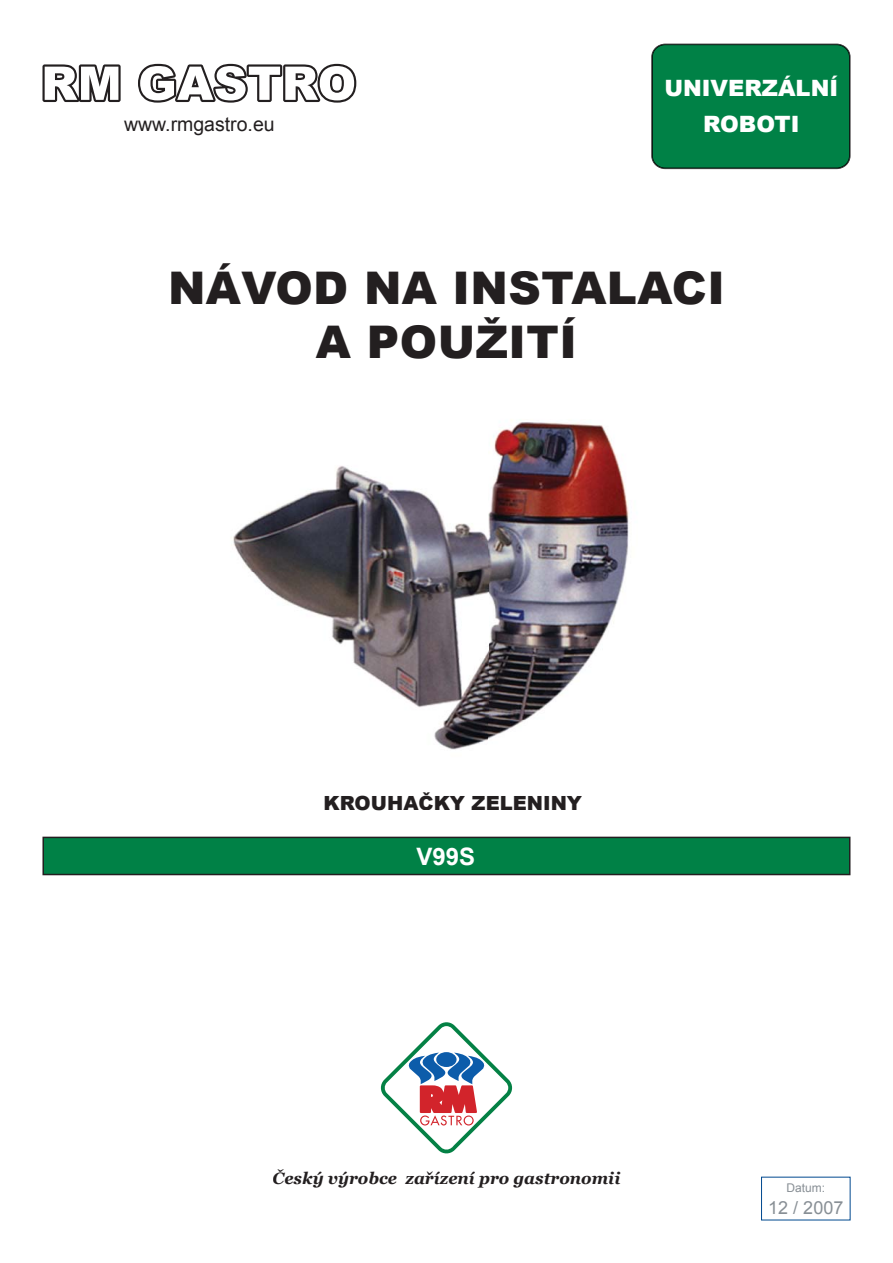
<style>
.page{position:relative;width:893px;height:1263px;background:#fff}
.page>*{position:absolute;margin:0;border:0;box-sizing:border-box;transform-origin:0 0}
.t1{font:900 45px/54px "Arial";letter-spacing:.01em;color:#231f20;text-align:center}
.t2{font:700 24px "Arial";color:#fff}
.t3{font:900 22.5px/36px "Arial";color:#fff;text-align:center}
.t4{font:900 19.5px "Arial";color:#231f20}
.t5{font:19.5px "Arial";color:#231f20}
.t6{font:18px "Arial";color:#888f95}
.t7{font:italic 700 16.5px "Georgia";color:#231f20}
.t8{font:12px "Arial";color:#888f95}
</style>
<div class="page">
<div style="left:43px;top:837px;width:807px;height:38px;background:#008146"></div>
<div style="left:42px;top:837px;width:808px;height:38px;border:2px solid #231f20"></div>
<svg style="left:380px;top:1022px;width:133px;height:132px"></svg>
<svg style="left:42px;top:64px;width:79px;height:38px"></svg>
<svg style="left:138px;top:64px;width:218px;height:39px"></svg>
<div style="left:651px;top:44px;width:199px;height:125px;background:#008146"></div>
<img style="left:233px;top:420px;width:396px;height:330px">
<p class="t5" style="left:124px;top:114px;width:152px">www.rmgastro.eu</p>
<h3 class="t3" style="left:664px;top:70px;width:175px">UNIVERZÁLNÍ<br>ROBOTI</h3>
<h1 class="t1" style="left:168px;top:260px;width:558px">NÁVOD NA INSTALACI<br>A POUŽITÍ</h1>
<p class="t4" style="left:324px;top:788px;width:260px">KROUHAČKY ZELENINY</p>
<h2 class="t2" style="left:417px;top:843px;width:60px">V99S</h2>
<p class="t7" style="left:273px;top:1168px;width:349px">Český výrobce zařízení pro gastronomii</p>
<p class="t8" style="left:786px;top:1181px;width:40px">Datum:</p>
<p class="t6" style="left:768px;top:1198px;width:77px">12 / 2007</p>
</div>
